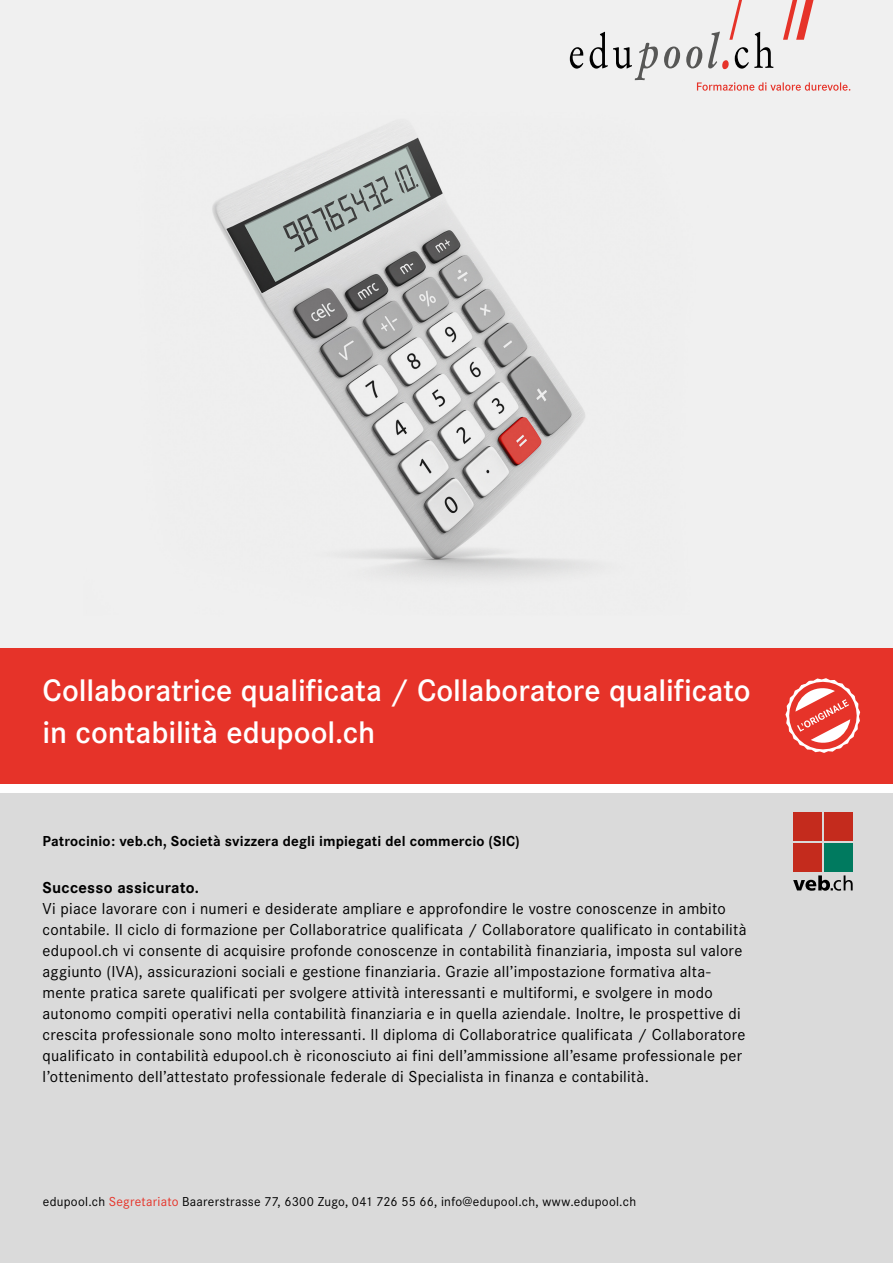
<style>
.page{position:relative;width:893px;height:1263px;background:#fff}
.page>*{position:absolute;margin:0;border:0;box-sizing:border-box;transform-origin:0 0}
.t1{font:600 32.25px/42px "Corporate S";letter-spacing:-.005em;color:#fff}
.t2{font:16.5px/21px "Corporate S";letter-spacing:.015em;color:#000}
.t3{font:700 16.5px "Corporate S";letter-spacing:.015em;color:#000}
.t4{font:700 15px "Corporate S";letter-spacing:.01em;color:#000}
.t5{font:13.5px "Corporate S";letter-spacing:.02em;color:#000}
.s1{color:#e63329}
</style>
<div class="page">
<div style="left:0;top:0;width:893px;height:783px;background:#f0f0f0"></div>
<div style="left:0;top:648px;width:893px;height:135px;background:#e63329"></div>
<div style="left:0;top:794px;width:893px;height:469px;background:#dadada"></div>
<svg style="left:785px;top:678px;width:76px;height:75px"></svg>
<svg style="left:734px;top:0;width:8px;height:18px"></svg>
<svg style="left:788px;top:0;width:26px;height:18px"></svg>
<svg style="left:845px;top:84px;width:5px;height:7px"></svg>
<img style="left:212px;top:18px;width:633px;height:561px">
<div style="left:793px;top:812px;width:29px;height:29px;background:#c42b1d"></div>
<div style="left:824px;top:812px;width:29px;height:29px;background:#c42b1d"></div>
<div style="left:793px;top:844px;width:29px;height:28px;background:#c42b1d"></div>
<div style="left:824px;top:844px;width:29px;height:28px;background:#007a5f"></div>
<svg style="left:793px;top:875px;width:60px;height:16px"></svg>
<h1 class="t1" style="left:43px;top:668px;width:710px">Collaboratrice qualificata / Collaboratore qualificato in contabilità edupool.ch</h1>
<p class="t4" style="left:43px;top:831px;width:479px">Patrocinio : veb.ch, Società svizzera degli impiegati del commercio (SIC)</p>
<p class="t3" style="left:43px;top:876px;width:158px">Successo assicurato.</p>
<p class="t2" style="left:43px;top:898px;width:705px">Vi piace lavorare con i numeri e desiderate ampliare e approfondire le vostre conoscenze in ambito contabile. Il ciclo di formazione per Collaboratrice qualificata / Collaboratore qualificato in contabilità edupool.ch vi consente di acquisire profonde conoscenze in contabilità finanziaria, imposta sul valore aggiunto (IVA), assicurazioni sociali e gestione finanziaria. Grazie all’impostazione formativa alta&shy;mente pratica sarete qualificati per svolgere attività interessanti e multiformi, e svolgere in modo autonomo compiti operativi nella contabilità finanziaria e in quella aziendale. Inoltre, le prospettive di crescita professionale sono molto interessanti. Il diploma di Collaboratrice qualificata / Collaboratore qualificato in contabilità edupool.ch è riconosciuto ai fini dell’ammissione all’esame professionale per l’ottenimento dell’attestato professionale federale di Specialista in finanza e contabilità.</p>
<p class="t5" style="left:43px;top:1193px;width:595px">edupool.ch <span class="s1">Segretariato</span> Baarerstrasse 77, 6300 Zugo, 041 726 55 66, info@edupool.ch, www.edupool.ch</p>
</div>
